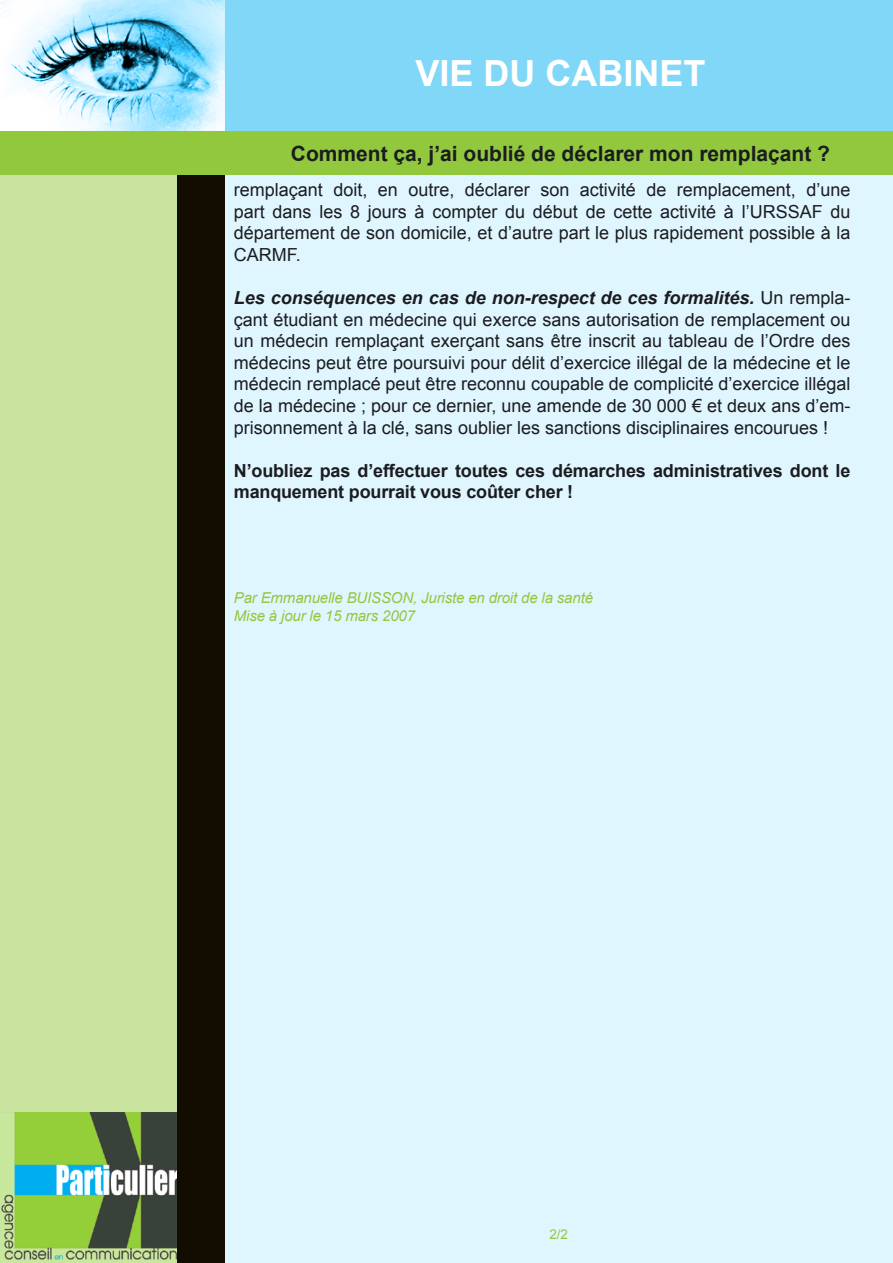
<style>
.page{position:relative;width:893px;height:1263px;background:#fff}
.page>*{position:absolute;margin:0;border:0;box-sizing:border-box;transform-origin:0 0}
.t1{font:700 36px "Arial";color:#fff}
.t2{font:700 21px "Arial";color:#1b1c20}
.t3{font:18px/21.6px "Arial";color:#1b1c20;text-align:justify}
.t4{font:700 18px/21.6px "Arial";letter-spacing:-.01em;color:#1b1c20}
.t5{font:italic 15px/18px "Arial";letter-spacing:-.01em;color:#92c83e}
.t6{font:13.5px "Arial";color:#92c83e}
.s1{font-weight:700;font-style:italic}
</style>
<div class="page">
<div style="left:216px;top:160px;width:677px;height:1103px;background:#e0f6ff"></div>
<div style="left:0;top:0;width:224px;height:1263px;background:#c9e49f"></div>
<div style="left:218px;top:0;width:675px;height:152px;background:#80d7f7"></div>
<img style="left:0;top:0;width:225px;height:132px">
<img style="left:1px;top:1113px;width:176px;height:147px">
<div style="left:177px;top:172px;width:47px;height:1091px;background:#130c00"></div>
<div style="left:0;top:132px;width:224px;height:43px;background:#92c83e"></div>
<div style="left:218px;top:132px;width:675px;height:43px;background:#92c83e"></div>
<h1 class="t1" style="left:415px;top:49px;width:292px">VIE DU CABINET</h1>
<p class="t2" style="left:291px;top:140px;width:541px">Comment ça, j’ai oublié de déclarer mon remplaçant ?</p>
<p class="t3" style="left:234px;top:179px;width:618px">remplaçant doit, en outre, déclarer son activité de remplacement, d’une part dans les 8 jours à compter du début de cette activité à l’URSSAF du département de son domicile, et d’autre part le plus rapidement possible à la CARMF.</p>
<p class="t3" style="left:234px;top:287px;width:618px"><span class="s1">Les conséquences en cas de non-respect de ces formalités.</span> Un rempla&shy;çant étudiant en médecine qui exerce sans autorisation de remplacement ou un médecin remplaçant exerçant sans être inscrit au tableau de l’Ordre des médecins peut être poursuivi pour délit d’exercice illégal de la médecine et le médecin remplacé peut être reconnu coupable de complicité d’exercice illégal de la médecine ; pour ce dernier, une amende de 30 000 € et deux ans d’em&shy;prisonnement à la clé, sans oublier les sanctions disciplinaires encourues !</p>
<p class="t4" style="left:234px;top:460px;width:618px">N’oubliez pas d’effectuer toutes ces démarches administratives dont le manquement pourrait vous coûter cher !</p>
<p class="t5" style="left:234px;top:589px;width:361px">Par Emmanuelle BUISSON, Juriste en droit de la santé<br>Mise à jour le 15 mars 2007</p>
<p class="t6" style="left:549px;top:1225px;width:20px">2/2</p>
</div>
